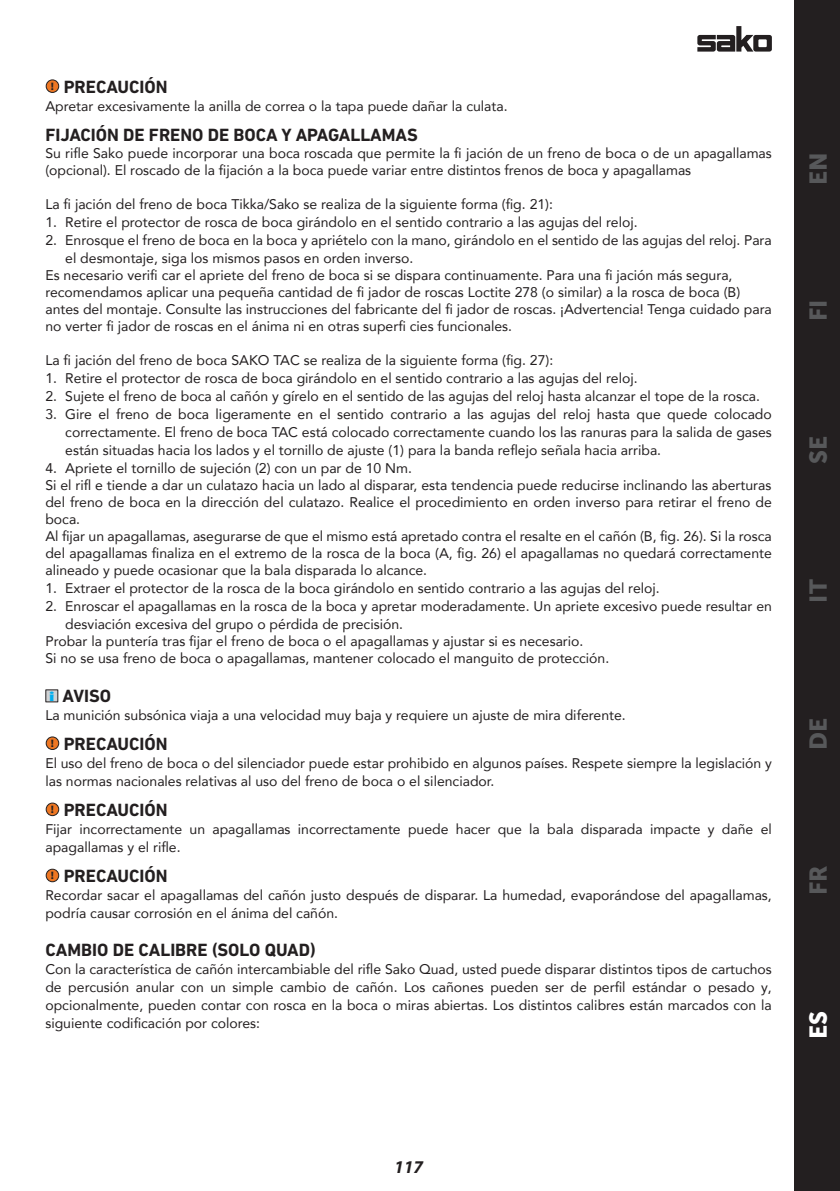
<style>
.page{position:relative;width:840px;height:1191px;background:#fff}
.page>*{position:absolute;margin:0;border:0;box-sizing:border-box;transform-origin:0 0}
.t1{font:24px "Museo Sans 900";color:#57585a}
.t2{font:24px "Museo Sans 900";color:#fff}
.Title_2{font:700 18px "DIN Next LT Pro";color:#231f20}
.Title_Caution_Warnin{font:700 18px "DIN Next LT Pro";color:#231f20}
.Notice_Title{font:700 18px "DIN Next LT Pro";color:#231f20}
.t3{font:italic 700 18px "Myriad Pro";color:#231f20}
.Caution_Text{font:14px/18px "Avenir LT Com";color:#231f20}
.Notice_text{font:14px "Avenir LT Com";color:#231f20}
.t4{font:700 13.8px "Berlin Sans FB Demi";color:#00aeef;scale:1.43 1}
.t5{font:700 10.8px "Myriad Pro";color:#231f20;scale:1.1 1}
</style>
<div class="page">
<svg style="left:697px;top:26px;width:74px;height:26px"></svg>
<div style="left:794px;top:0;width:45px;height:1191px;background:#231f20"></div>
<div style="left:46px;top:80px;width:13px;height:12px;background:#ee7723;border-radius:50%"></div>
<div style="left:46px;top:79px;width:13px;height:14px;border:1px solid #231f20;border-radius:50%"></div>
<div style="left:46px;top:690px;width:12px;height:12px;background:#d1d2d4"></div>
<div style="left:45px;top:689px;width:13px;height:13px;border:1px solid #231f20"></div>
<div style="left:46px;top:737px;width:13px;height:12px;background:#ee7723;border-radius:50%"></div>
<div style="left:46px;top:736px;width:13px;height:14px;border:1px solid #231f20;border-radius:50%"></div>
<div style="left:46px;top:803px;width:13px;height:12px;background:#ee7723;border-radius:50%"></div>
<div style="left:46px;top:802px;width:13px;height:14px;border:1px solid #231f20;border-radius:50%"></div>
<div style="left:46px;top:869px;width:13px;height:12px;background:#ee7723;border-radius:50%"></div>
<div style="left:46px;top:868px;width:13px;height:14px;border:1px solid #231f20;border-radius:50%"></div>
<p class="t5" style="left:51px;top:79px;width:4px">!</p>
<p class="Title_Caution_Warnin" style="left:64px;top:76px;width:105px">PRECAUCIÓN</p>
<p class="Caution_Text" style="left:45px;top:97px;width:463px">Apretar excesivamente la anilla de correa o la tapa puede dañar la culata.</p>
<p class="Title_2" style="left:45px;top:124px;width:374px">FIJACIÓN DE FRENO DE BOCA Y APAGALLAMAS</p>
<p class="Caution_Text" style="left:45px;top:145px;width:727px;line-height:17px">Su rifle Sako puede incorporar una boca roscada que permite la fi jación de un freno de boca o de un apagallamas (opcional). El roscado de la fijación a la boca puede variar entre distintos frenos de boca y apagallamas</p>
<p class="Caution_Text" style="left:45px;top:195px;width:509px">La fi jación del freno de boca Tikka/Sako se realiza de la siguiente forma (fig. 21):</p>
<p class="Caution_Text" style="left:45px;top:213px;width:593px">1. Retire el protector de rosca de boca girándolo en el sentido contrario a las agujas del reloj.</p>
<p class="Caution_Text" style="left:65px;top:231px;width:707px;text-indent:-20px">2. Enrosque el freno de boca en la boca y apriételo con la mano, girándolo en el sentido de las agujas del reloj. Para el desmontaje, siga los mismos pasos en orden inverso.</p>
<p class="Caution_Text" style="left:45px;top:266px;width:688px">Es necesario verifi car el apriete del freno de boca si se dispara continuamente. Para una fi jación más segura,</p>
<p class="Caution_Text" style="left:45px;top:283px;width:696px">recomendamos aplicar una pequeña cantidad de fi jador de roscas Loctite 278 (o similar) a la rosca de boca (B)</p>
<p class="Caution_Text" style="left:45px;top:300px;width:727px">antes del montaje. Consulte las instrucciones del fabricante del fi jador de roscas. ¡Advertencia! Tenga cuidado para</p>
<p class="Caution_Text" style="left:45px;top:317px;width:468px">no verter fi jador de roscas en el ánima ni en otras superfi cies funcionales.</p>
<p class="Caution_Text" style="left:45px;top:351px;width:509px">La fi jación del freno de boca SAKO TAC se realiza de la siguiente forma (fig. 27):</p>
<p class="Caution_Text" style="left:45px;top:369px;width:593px">1. Retire el protector de rosca de boca girándolo en el sentido contrario a las agujas del reloj.</p>
<p class="Caution_Text" style="left:45px;top:387px;width:715px">2. Sujete el freno de boca al cañón y gírelo en el sentido de las agujas del reloj hasta alcanzar el tope de la rosca.</p>
<p class="Caution_Text" style="left:65px;top:405px;width:707px;text-align:justify;text-indent:-20px">3. Gire el freno de boca ligeramente en el sentido contrario a las agujas del reloj hasta que quede colocado correctamente. El freno de boca TAC está colocado correctamente cuando los las ranuras para la salida de gases están situadas hacia los lados y el tornillo de ajuste (1) para la banda reflejo señala hacia arriba.</p>
<p class="Caution_Text" style="left:45px;top:459px;width:368px">4. Apriete el tornillo de sujeción (2) con un par de 10 Nm.</p>
<p class="Caution_Text" style="left:45px;top:476px;width:727px">Si el rifl e tiende a dar un culatazo hacia un lado al disparar, esta tendencia puede reducirse inclinando las aberturas</p>
<p class="Caution_Text" style="left:45px;top:494px;width:727px;line-height:17px">del freno de boca en la dirección del culatazo. Realice el procedimiento en orden inverso para retirar el freno de boca.</p>
<p class="Caution_Text" style="left:45px;top:528px;width:727px;line-height:17px;text-align:justify">Al fijar un apagallamas, asegurarse de que el mismo está apretado contra el resalte en el cañón (B, fig. 26). Si la rosca del apagallamas finaliza en el extremo de la rosca de la boca (A, fig. 26) el apagallamas no quedará correctamente alineado y puede ocasionar que la bala disparada lo alcance.</p>
<p class="Caution_Text" style="left:45px;top:579px;width:615px">1. Extraer el protector de la rosca de la boca girándolo en sentido contrario a las agujas del reloj.</p>
<p class="Caution_Text" style="left:65px;top:597px;width:707px;text-indent:-20px">2. Enroscar el apagallamas en la rosca de la boca y apretar moderadamente. Un apriete excesivo puede resultar en desviación excesiva del grupo o pérdida de precisión.</p>
<p class="Caution_Text" style="left:45px;top:632px;width:539px">Probar la puntería tras fijar el freno de boca o el apagallamas y ajustar si es necesario.</p>
<p class="Caution_Text" style="left:45px;top:649px;width:565px">Si no se usa freno de boca o apagallamas, mantener colocado el manguito de protección.</p>
<p class="t4" style="left:49px;top:688px;width:5px">i</p>
<p class="Notice_Title" style="left:62px;top:685px;width:50px">AVISO</p>
<p class="Notice_text" style="left:45px;top:706px;width:581px">La munición subsónica viaja a una velocidad muy baja y requiere un ajuste de mira diferente.</p>
<p class="t5" style="left:51px;top:736px;width:4px">!</p>
<p class="Title_Caution_Warnin" style="left:64px;top:733px;width:105px">PRECAUCIÓN</p>
<p class="Caution_Text" style="left:45px;top:754px;width:727px">El uso del freno de boca o del silenciador puede estar prohibido en algunos países. Respete siempre la legislación y las normas nacionales relativas al uso del freno de boca o el silenciador.</p>
<p class="t5" style="left:51px;top:802px;width:4px">!</p>
<p class="Title_Caution_Warnin" style="left:64px;top:799px;width:105px">PRECAUCIÓN</p>
<p class="Caution_Text" style="left:45px;top:820px;width:727px">Fijar incorrectamente un apagallamas incorrectamente puede hacer que la bala disparada impacte y dañe el apagallamas y el rifle.</p>
<p class="t5" style="left:51px;top:868px;width:4px">!</p>
<p class="Title_Caution_Warnin" style="left:64px;top:865px;width:105px">PRECAUCIÓN</p>
<p class="Caution_Text" style="left:45px;top:886px;width:727px">Recordar sacar el apagallamas del cañón justo después de disparar. La humedad, evaporándose del apagallamas, podría causar corrosión en el ánima del cañón.</p>
<p class="Title_2" style="left:45px;top:939px;width:272px">CAMBIO DE CALIBRE (SOLO QUAD)</p>
<p class="Caution_Text" style="left:45px;top:960px;width:727px;text-align:justify">Con la característica de cañón intercambiable del rifle Sako Quad, usted puede disparar distintos tipos de cartuchos de percusión anular con un simple cambio de cañón. Los cañones pueden ser de perfil estándar o pesado y, opcionalmente, pueden contar con rosca en la boca o miras abiertas. Los distintos calibres están marcados con la siguiente codificación por colores:</p>
<h1 class="t1" style="left:804px;top:185px;width:34px;rotate:-90deg">EN</h1>
<h1 class="t1" style="left:804px;top:321px;width:23px;rotate:-90deg">FI</h1>
<h1 class="t1" style="left:804px;top:464px;width:30px;rotate:-90deg">SE</h1>
<h1 class="t1" style="left:804px;top:602px;width:25px;rotate:-90deg">IT</h1>
<h1 class="t1" style="left:804px;top:750px;width:34px;rotate:-90deg">DE</h1>
<h1 class="t1" style="left:804px;top:895px;width:31px;rotate:-90deg">FR</h1>
<h1 class="t2" style="left:804px;top:1038px;width:30px;rotate:-90deg">ES</h1>
<p class="t3" style="left:394px;top:1155px;width:31px">117</p>
</div>
